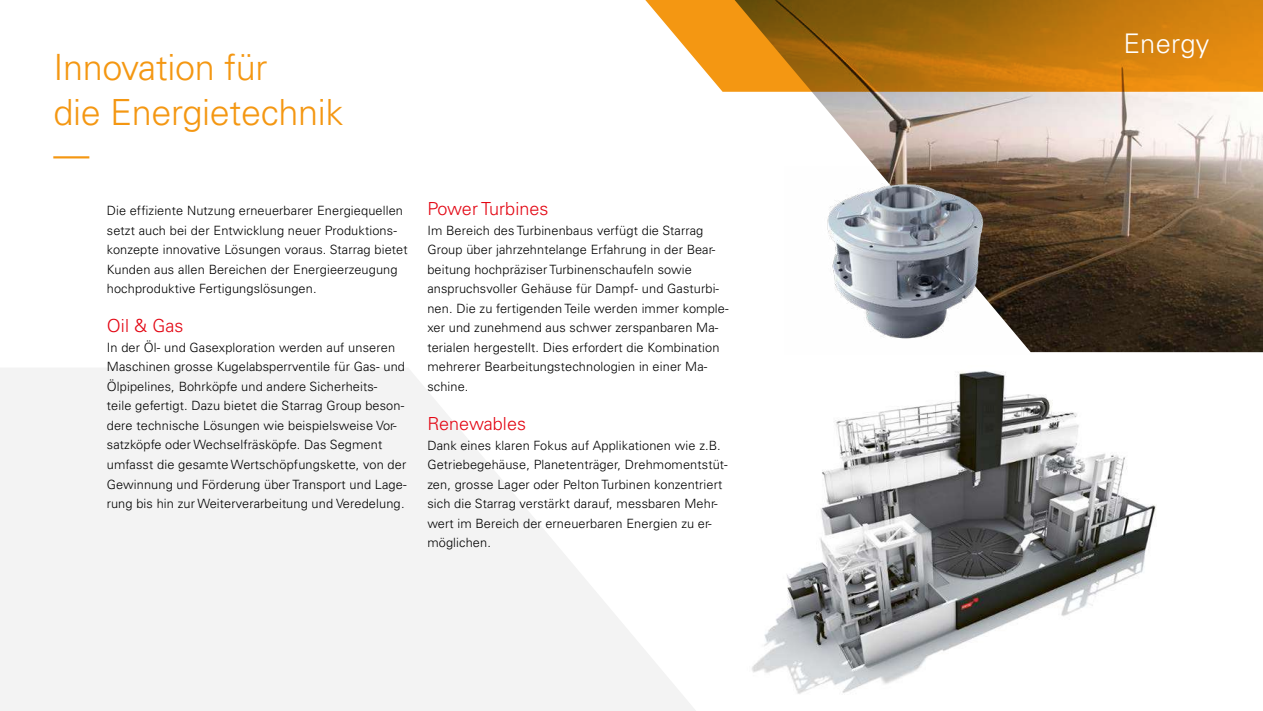
<style>
.page{position:relative;width:1263px;height:711px;background:#fff}
.page>*{position:absolute;margin:0;border:0;box-sizing:border-box;transform-origin:0 0}
.t1{font:300 36px/43.5px "Univers LT Pro 45";letter-spacing:-.01em;color:#f49712}
.t2{font:300 27px "Univers LT Pro 45";letter-spacing:.01em;color:#fff}
.t3{font:300 18px "Univers LT Pro 45";letter-spacing:.005em;color:#e30613}
.t4{font:300 12.75px/19.5px "Univers LT Pro 45";letter-spacing:.01em;color:#000}
</style>
<div class="page">
<img style="left:752px;top:352px;width:493px;height:342px">
<svg style="left:0;top:368px;width:695px;height:342px;fill:#f3f3f3"></svg>
<img style="left:812px;top:92px;width:451px;height:260px">
<svg style="left:645px;top:0;width:618px;height:92px;background:#c5811e"></svg>
<img style="left:784px;top:167px;width:250px;height:187px">
<h1 class="t1" style="left:53px;top:45px;width:292px">Innovation für<br>die Energietechnik —</h1>
<p class="t4" style="left:107px;top:201px;width:302px">Die effiziente Nutzung erneuerbarer Energiequellen setzt auch bei der Entwicklung neuer Produktions&shy;konzepte innovative Lösungen voraus. Starrag bietet Kunden aus allen Bereichen der Energieerzeugung hochproduktive Fertigungslösungen.</p>
<h3 class="t3" style="left:107px;top:315px;width:78px">Oil &amp; Gas</h3>
<p class="t4" style="left:107px;top:337px;width:301px">In der Öl- und Gasexploration werden auf unseren Maschinen grosse Kugelabsperrventile für Gas- und Ölpipelines, Bohrköpfe und andere Sicherheits-<br>teile gefertigt. Dazu bietet die Starrag Group beson&shy;dere technische Lösungen wie beispielsweise Vor&shy;satzköpfe oder Wechselfräsköpfe. Das Segment umfasst die gesamte Wertschöpfungskette, von der Gewinnung und Förderung über Transport und Lage&shy;rung bis hin zur Weiterverarbeitung und Veredelung.</p>
<h3 class="t3" style="left:427px;top:198px;width:123px">Power Turbines</h3>
<p class="t4" style="left:427px;top:220px;width:303px">Im Bereich des Turbinenbaus verfügt die Starrag Group über jahrzehntelange Erfahrung in der Bear&shy;beitung hochpräziser Turbinenschaufeln sowie anspruchsvoller Gehäuse für Dampf- und Gasturbi&shy;nen. Die zu fertigenden Teile werden immer komple&shy;xer und zunehmend aus schwer zerspanbaren Ma&shy;terialen hergestellt. Dies erfordert die Kombination mehrerer Bearbeitungstechnologien in einer Ma&shy;schine.</p>
<h3 class="t3" style="left:427px;top:412px;width:100px">Renewables</h3>
<p class="t4" style="left:427px;top:435px;width:302px">Dank eines klaren Fokus auf Applikationen wie z.B.<br>Getriebegehäuse, Planetenträger, Drehmomentstüt&shy;zen, grosse Lager oder Pelton Turbinen konzentriert sich die Starrag verstärkt darauf, messbaren Mehr&shy;wert im Bereich der erneuerbaren Energien zu er&shy;möglichen.</p>
<h2 class="t2" style="left:1123px;top:27px;width:88px">Energy</h2>
</div>
